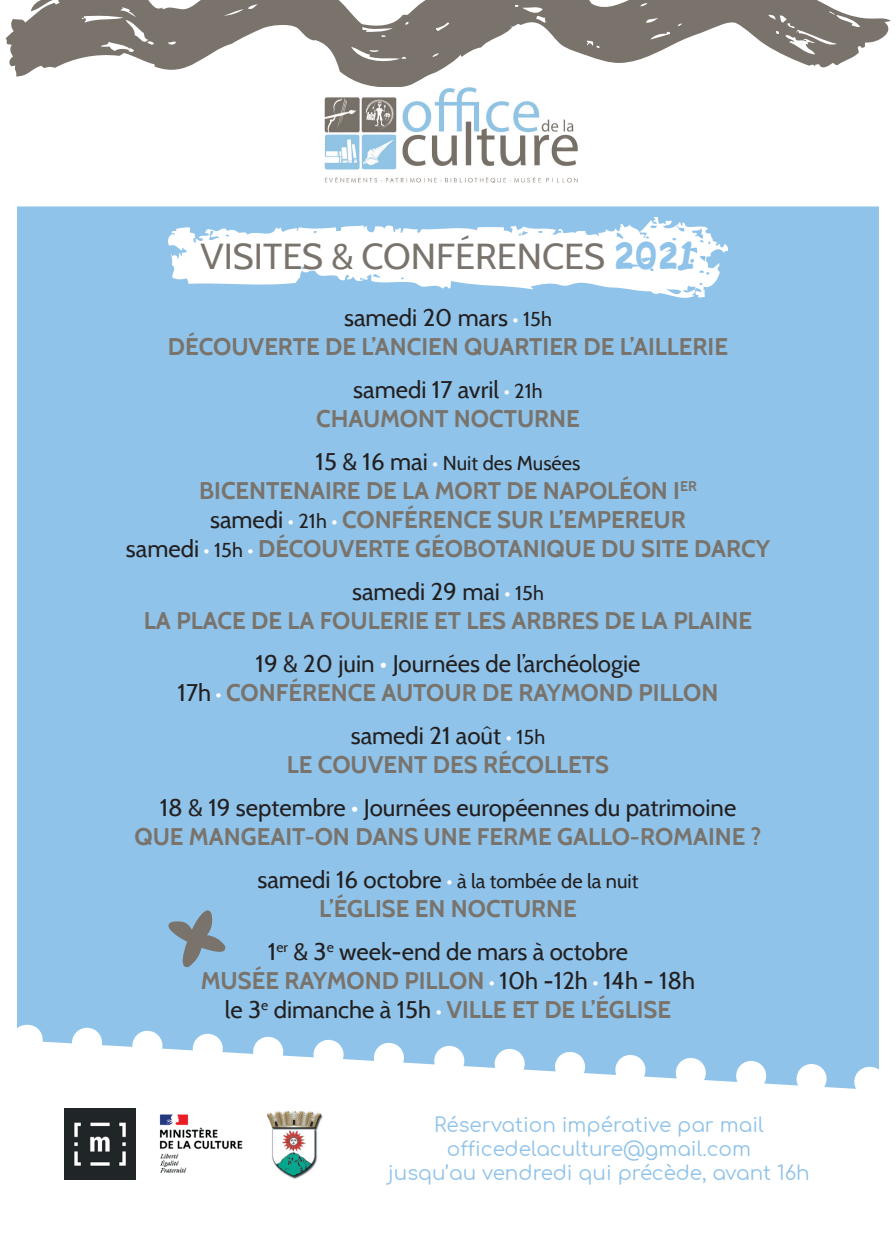
<style>
.page{position:relative;width:896px;height:1248px;background:#fff}
.page>*{position:absolute;margin:0;border:0;box-sizing:border-box;transform-origin:0 0}
.t1{font:36px "Cabin";color:#79736c}
.t2{font:700 24px/28.8px "Cabin";color:#79736c;text-align:center}
.t3{font:24px/28.8px "Cabin";color:#231f20;text-align:center}
.t4{font:20px/24px "Comfortaa";color:#8fc3e9;text-align:center}
.t5{font:20px "Cabin";color:#231f20}
.s1{font-family:"Timotheos";color:#8fc3e9}
.s2{font-weight:400;color:#231f20}
.s3{font-weight:400;font-size:20px;color:#fff}
.s4{font-weight:400;font-size:20px;color:#231f20}
.s5{font-size:24px}
.s6{color:#fff}
.s7{font-size:20px;color:#fff}
.s8{font-weight:700;color:#79736c}
</style>
<div class="page">
<div style="left:17px;top:206px;width:862px;height:864px;background:#8fc3e9"></div>
<svg style="left:55px;top:1011px;width:815px;height:100px"></svg>
<hr style="left:27px;top:1024px;width:1px;height:30px;background:#fff">
<hr style="left:869px;top:1066px;width:1px;height:30px;background:#fff">
<svg style="left:5px;top:0;width:886px;height:87px;fill:#79736c"></svg>
<svg style="left:165px;top:216px;width:563px;height:85px"></svg>
<img style="left:324px;top:87px;width:253px;height:95px">
<img style="left:146px;top:1103px;width:101px;height:70px">
<img style="left:65px;top:1108px;width:71px;height:71px">
<svg style="left:168px;top:910px;width:58px;height:57px;background:#85a1b4"></svg>
<img style="left:264px;top:1107px;width:60px;height:72px">
<h1 class="t1" style="left:201px;top:234px;width:496px">visites &amp; conférences <span class="s1">2021</span></h1>
<p class="t2" style="left:168px;top:303px;width:559px"><span class="s2">samedi 20 mars</span> <span class="s3">•</span> <span class="s4">15h<br></span>DÉCOUVERTE DE L’ANCIEN QUARTIER DE L’AILLERIE</p>
<p class="t2" style="left:316px;top:375px;width:263px"><span class="s2">samedi 17 avril</span> <span class="s3">•</span> <span class="s4">21h<br></span>CHAUMONT NOCTURNE</p>
<p class="t5" style="left:315px;top:451px;width:266px"><span class="s5">15 &amp; 16 mai</span> <span class="s6">•</span> Nuit des Musées</p>
<p class="t2" style="left:126px;top:476px;width:646px">BICENTENAIRE DE LA MORT DE NAPOLÉON I <sup>ER<br></sup><span class="s2">samedi</span> <span class="s3">•</span> <span class="s4">21h</span> <span class="s3">•</span> CONFÉRENCE SUR L’EMPEREUR<br><span class="s2">samedi</span> <span class="s3">•</span> <span class="s4">15h</span> <span class="s3">•</span> DÉCOUVERTE GÉOBOTANIQUE DU SITE DARCY</p>
<p class="t2" style="left:144px;top:577px;width:607px"><span class="s2">samedi 29 mai</span> <span class="s3">•</span> <span class="s4">15h<br></span>LA PLACE DE LA FOULERIE ET LES ARBRES DE LA PLAINE</p>
<p class="t3" style="left:177px;top:649px;width:542px">19 &amp; 20 juin <span class="s6">•</span> Journées de l’archéologie<br>17h <span class="s7">•</span> <span class="s8">CONFÉRENCE AUTOUR DE RAYMOND PILLON</span></p>
<p class="t2" style="left:287px;top:721px;width:324px"><span class="s2">samedi 21 août</span> <span class="s3">•</span> <span class="s4">15h<br></span>LE COUVENT DES RÉCOLLETS</p>
<p class="t3" style="left:134px;top:793px;width:628px">18 &amp; 19 septembre <span class="s6">•</span> Journées européennes du patrimoine<br><span class="s8">QUE MANGEAIT-ON DANS UNE FERME GALLO-ROMAINE ?</span></p>
<p class="t5" style="left:257px;top:868px;width:383px"><span class="s5">samedi 16 octobre</span> <span class="s6">•</span> à la tombée de la nuit</p>
<p class="t3" style="left:268px;top:886px;width:362px;line-height:43.2px"><span class="s8">L’ÉGLISE EN NOCTURNE<br></span>1<sup>er</sup> &amp; 3<sup>e</sup> week-end de mars à octobre</p>
<p class="t2" style="left:201px;top:966px;width:496px">MUSÉE RAYMOND PILLON <span class="s3">•</span> <span class="s2">10h -12h</span> <span class="s3">•</span> <span class="s2">14h - 18h le 3</span><sup>e</sup> <span class="s2">dimanche à 15h</span> <span class="s3">•</span> VILLE ET DE L’ÉGLISE</p>
<p class="t4" style="left:388px;top:1109px;width:423px">Réservation impérative par mail officedelaculture@gmail.com<br>jusqu’au vendredi qui précède, avant 16h</p>
</div>
